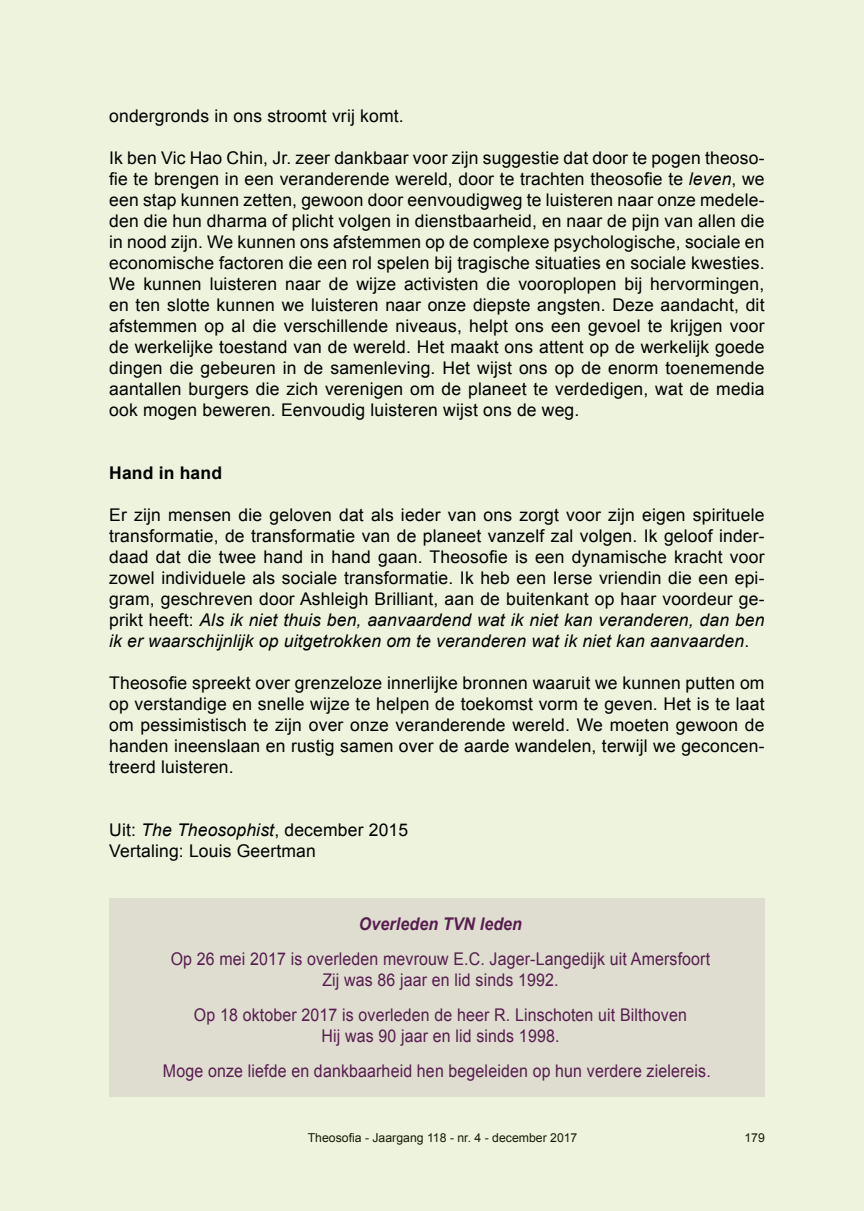
<style>
.page{position:relative;width:864px;height:1211px;background:#fff}
.page>*{position:absolute;margin:0;border:0;box-sizing:border-box;transform-origin:0 0}
.t1{font:17.5px/21px "Arial";letter-spacing:.01em;color:#000;text-align:justify}
.t2{font:17.5px/21px "Arial";letter-spacing:.01em;color:#571c50;text-align:center;scale:.91 1}
.t3{font:italic 700 17.5px "Arial";letter-spacing:.01em;color:#571c50;scale:.91 1}
.t4{font:700 17.5px "Arial";letter-spacing:.01em;color:#000}
.t5{font:12.25px "Arial";color:#000}
.s1{font-style:italic}
</style>
<div class="page">
<div style="left:0;top:0;width:863px;height:1210px;background:#edf3dd"></div>
<div style="left:109px;top:898px;width:655px;height:198px;background:#deddcf"></div>
<p class="t1" style="left:109px;top:105px;width:296px">ondergronds in ons stroomt vrij komt.</p>
<p class="t1" style="left:109px;top:147px;width:656px">Ik ben Vic Hao Chin, Jr. zeer dankbaar voor zijn suggestie dat door te pogen theoso&shy;fie te brengen in een veranderende wereld, door te trachten theosofie te <span class="s1">leven</span>, we een stap kunnen zetten, gewoon door eenvoudigweg te luisteren naar onze medele&shy;den die hun dharma of plicht volgen in dienstbaarheid, en naar de pijn van allen die in nood zijn. We kunnen ons afstemmen op de complexe psychologische, sociale en economische factoren die een rol spelen bij tragische situaties en sociale kwesties.<br>We kunnen luisteren naar de wijze activisten die vooroplopen bij hervormingen, en ten slotte kunnen we luisteren naar onze diepste angsten. Deze aandacht, dit afstemmen op al die verschillende niveaus, helpt ons een gevoel te krijgen voor de werkelijke toestand van de wereld. Het maakt ons attent op de werkelijk goede dingen die gebeuren in de samenleving. Het wijst ons op de enorm toenemende aantallen burgers die zich verenigen om de planeet te verdedigen, wat de media ook mogen beweren. Eenvoudig luisteren wijst ons de weg.</p>
<p class="t4" style="left:109px;top:463px;width:114px">Hand in hand</p>
<p class="t1" style="left:109px;top:504px;width:656px">Er zijn mensen die geloven dat als ieder van ons zorgt voor zijn eigen spirituele transformatie, de transformatie van de planeet vanzelf zal volgen. Ik geloof inder&shy;daad dat die twee hand in hand gaan. Theosofie is een dynamische kracht voor zowel individuele als sociale transformatie. Ik heb een Ierse vriendin die een epi&shy;gram, geschreven door Ashleigh Brilliant, aan de buitenkant op haar voordeur ge&shy;prikt heeft: <span class="s1">Als ik niet thuis ben, aanvaardend wat ik niet kan veranderen, dan ben ik er waarschijnlijk op uitgetrokken om te veranderen wat ik niet kan aanvaarden</span>.</p>
<p class="t1" style="left:109px;top:672px;width:656px">Theosofie spreekt over grenzeloze innerlijke bronnen waaruit we kunnen putten om op verstandige en snelle wijze te helpen de toekomst vorm te geven. Het is te laat om pessimistisch te zijn over onze veranderende wereld. We moeten gewoon de handen ineenslaan en rustig samen over de aarde wandelen, terwijl we geconcen&shy;treerd luisteren.</p>
<p class="t1" style="left:109px;top:819px;width:300px">Uit: <span class="s1">The Theosophist</span>, december 2015<br>Vertaling: Louis Geertman</p>
<p class="t3" style="left:359px;top:913px;width:181px">Overleden TVN leden</p>
<p class="t2" style="left:171px;top:948px;width:594px">Op 26 mei 2017 is overleden mevrouw E.C. Jager-Langedijk uit Amersfoort<br>Zij was 86 jaar en lid sinds 1992.</p>
<p class="t2" style="left:194px;top:1004px;width:543px">Op 18 oktober 2017 is overleden de heer R. Linschoten uit Bilthoven<br>Hij was 90 jaar en lid sinds 1998.</p>
<p class="t2" style="left:163px;top:1060px;width:603px">Moge onze liefde en dankbaarheid hen begeleiden op hun verdere zielereis.</p>
<p class="t5" style="left:307px;top:1131px;width:271px">Theosofia - Jaargang 118 - nr. 4 - december 2017</p>
<p class="t5" style="left:744px;top:1131px;width:22px">179</p>
</div>
